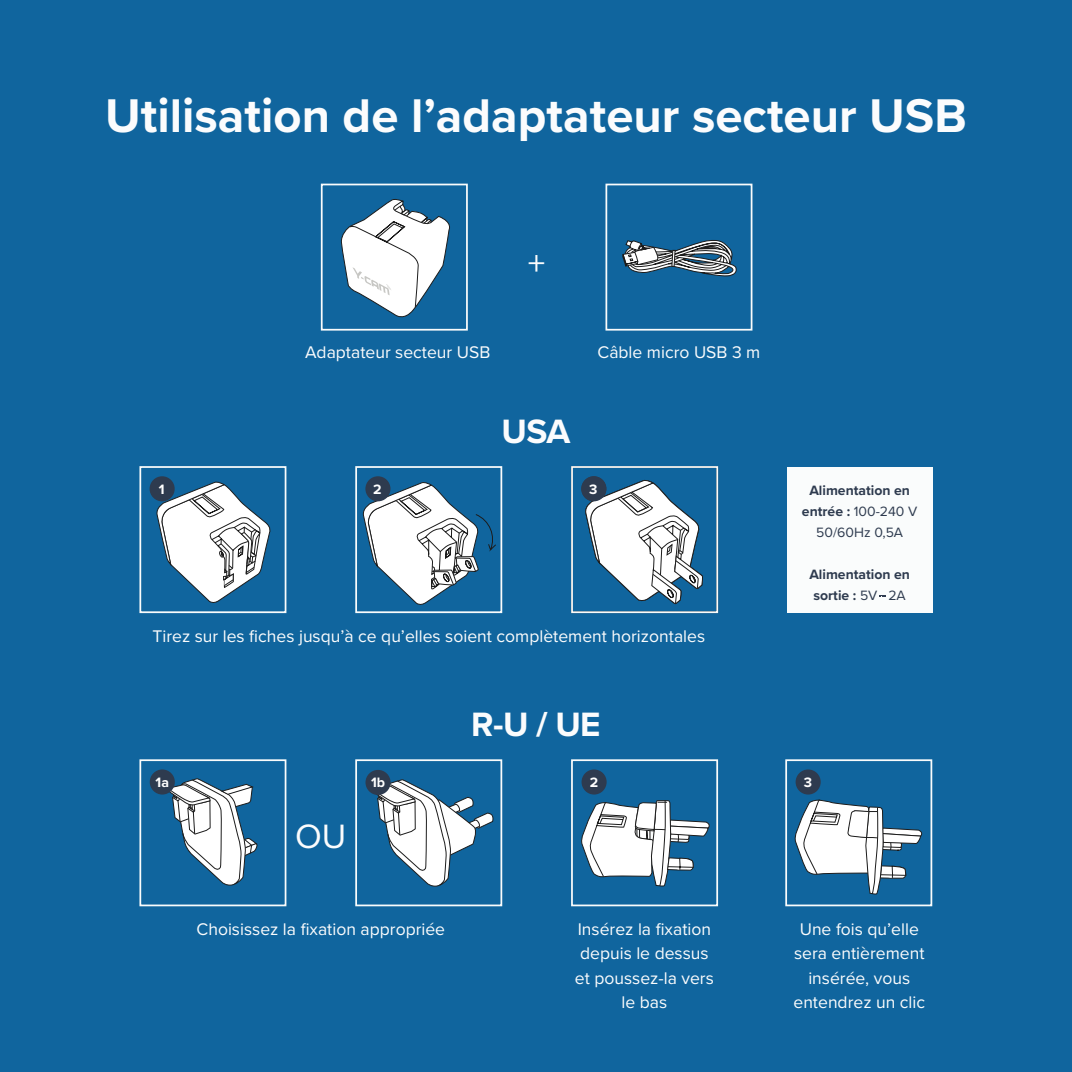
<style>
.page{position:relative;width:1072px;height:1072px;background:#fff}
.page>*{position:absolute;margin:0;border:0;box-sizing:border-box;transform-origin:0 0}
.t1{font:700 49px "Proxima Nova";color:#fbfcfd}
.t2{font:700 35px "Proxima Nova";color:#fbfcfd}
.t3{font:35px "Proxima Nova";color:#fbfcfd}
.t4{font:17.5px/24.5px "Proxima Nova";color:#fbfcfd;text-align:center}
.t5{font:700 14px/21px "Proxima Nova";color:#2e3b4f;text-align:center}
.t6{font:700 14px "Proxima Nova";color:#fff}
.s1{font-weight:400}
</style>
<div class="page">
<div style="left:0;top:0;width:1071px;height:1071px;background:#10659e"></div>
<div style="left:321px;top:184px;width:147px;height:146px;border:2px solid #fafcfc"></div>
<svg style="left:341px;top:199px;width:109px;height:119px"></svg>
<div style="left:605px;top:184px;width:147px;height:146px;border:2px solid #fafcfc"></div>
<svg style="left:156px;top:481px;width:115px;height:122px"></svg>
<div style="left:139px;top:466px;width:147px;height:147px;border:2px solid #fafcfc"></div>
<div style="left:150px;top:476px;width:25px;height:25px;background:#2e3b4f;border-radius:50%"></div>
<svg style="left:362px;top:481px;width:134px;height:124px"></svg>
<div style="left:355px;top:466px;width:147px;height:147px;border:2px solid #fafcfc"></div>
<div style="left:365px;top:476px;width:25px;height:25px;background:#2e3b4f;border-radius:50%"></div>
<div style="left:571px;top:466px;width:147px;height:147px;border:2px solid #fafcfc"></div>
<div style="left:787px;top:468px;width:145px;height:145px;background:#fafcfc"></div>
<svg style="left:168px;top:778px;width:89px;height:108px"></svg>
<div style="left:139px;top:759px;width:147px;height:147px;border:2px solid #fafcfc"></div>
<div style="left:150px;top:769px;width:25px;height:25px;background:#2e3b4f;border-radius:50%"></div>
<div style="left:571px;top:759px;width:147px;height:147px;border:2px solid #fafcfc"></div>
<svg style="left:578px;top:183px;width:160px;height:719px"></svg>
<div style="left:785px;top:759px;width:147px;height:147px;border:2px solid #fafcfc"></div>
<div style="left:795px;top:769px;width:25px;height:25px;background:#2e3b4f;border-radius:50%"></div>
<svg style="left:794px;top:799px;width:129px;height:96px"></svg>
<div style="left:355px;top:759px;width:147px;height:147px;border:2px solid #fafcfc"></div>
<svg style="left:377px;top:779px;width:117px;height:108px"></svg>
<div style="left:365px;top:770px;width:25px;height:25px;background:#2e3b4f;border-radius:50%"></div>
<svg style="left:879px;top:595px;width:7px;height:2px"></svg>
<h1 class="t1" style="left:105px;top:79px;width:863px">Utilisation de l’adaptateur secteur USB</h1>
<h2 class="t3" style="left:528px;top:237px;width:19px">+</h2>
<p class="t4" style="left:305px;top:339px;width:187px">Adaptateur secteur USB</p>
<p class="t4" style="left:597px;top:339px;width:164px">Câble micro USB 3 m</p>
<h2 class="t2" style="left:501px;top:405px;width:70px">USA</h2>
<p class="t6" style="left:159px;top:478px;width:7px">1</p>
<p class="t6" style="left:373px;top:478px;width:10px">2</p>
<p class="t6" style="left:589px;top:478px;width:10px">23</p>
<p class="t5" style="left:802px;top:479px;width:117px">Alimentation en entrée : <span class="s1">100-240 V<br>50/60Hz 0,5A</span></p>
<p class="t5" style="left:809px;top:563px;width:102px">Alimentation en sortie : <span class="s1">5V 2A</span></p>
<p class="t4" style="left:152px;top:623px;width:554px">Tirez sur les fiches jusqu’à ce qu’elles soient complètement horizontales</p>
<h2 class="t2" style="left:471px;top:698px;width:131px">R-U / UE</h2>
<p class="t6" style="left:156px;top:771px;width:15px">1a</p>
<p class="t6" style="left:371px;top:772px;width:16px">1b</p>
<p class="t6" style="left:590px;top:771px;width:10px">2</p>
<p class="t6" style="left:804px;top:771px;width:10px">3</p>
<h2 class="t3" style="left:295px;top:810px;width:53px">OU</h2>
<p class="t4" style="left:196px;top:915px;width:250px">Choisissez la fixation appropriée</p>
<p class="t4" style="left:575px;top:915px;width:140px">Insérez la fixation depuis le dessus et poussez-la vers le bas</p>
<p class="t4" style="left:793px;top:915px;width:133px">Une fois qu’elle sera entièrement insérée, vous entendrez un clic</p>
</div>
